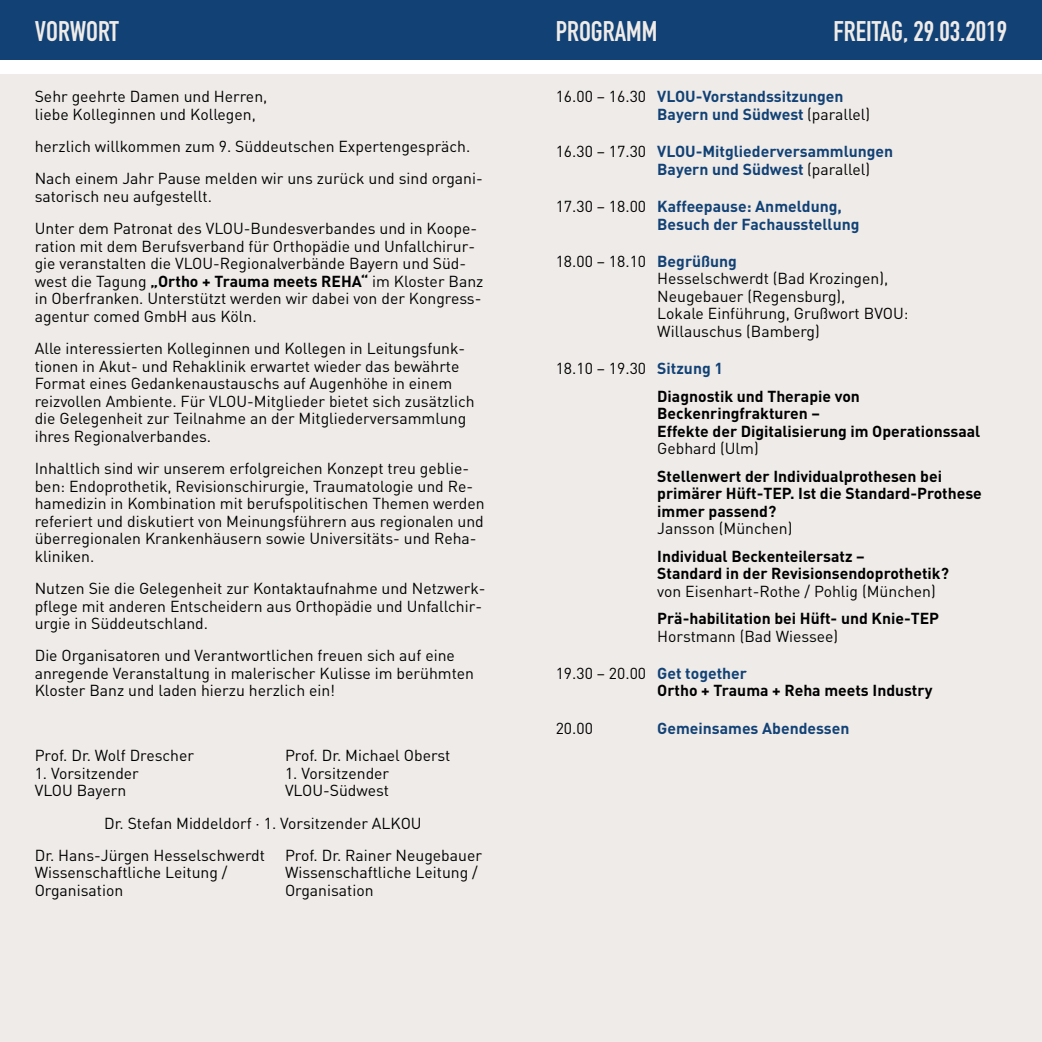
<style>
.page{position:relative;width:1042px;height:1042px;background:#fff}
.page>*{position:absolute;margin:0;border:0;box-sizing:border-box;transform-origin:0 0}
.t1{font:28px "DIN Engschrift";color:#eeebe8}
.t2{font:15.75px/17.5px "DIN";color:#000}
.t3{font:700 15.75px/17.5px "DIN";color:#000}
.t4{font:700 15.75px/17.5px "DIN";color:#124175}
.s1{font-weight:700}
.s2{font-weight:400;color:#000}
.s3{font-weight:700;color:#124175}
.s4{font-weight:400}
.s5{color:#124175}
</style>
<div class="page">
<div style="left:521px;top:74px;width:521px;height:968px;background:#eeebe8"></div>
<div style="left:0;top:74px;width:521px;height:968px;background:#eeebe8"></div>
<div style="left:0;top:0;width:521px;height:60px;background:#124175"></div>
<div style="left:521px;top:0;width:521px;height:60px;background:#124175"></div>
<h1 class="t1" style="left:35px;top:15px;width:86px">VORWORT</h1>
<h1 class="t1" style="left:556px;top:15px;width:103px">PROGRAMM</h1>
<h1 class="t1" style="left:833px;top:15px;width:175px">FREITAG, 29.03.2019</h1>
<p class="t2" style="left:35px;top:87px;width:234px">Sehr geehrte Damen und Herren, liebe Kolleginnen und Kollegen,</p>
<p class="t2" style="left:35px;top:130px;width:449px;line-height:32.4px">herzlich willkommen zum 9. Süddeutschen Expertengespräch.<br>Nach einem Jahr Pause melden wir uns zurück und sind organi-</p>
<p class="t2" style="left:35px;top:180px;width:441px;line-height:32.4px">satorisch neu aufgestellt.<br>Unter dem Patronat des VLOU-Bundesverbandes und in Koope-</p>
<p class="t2" style="left:35px;top:237px;width:450px">ration mit dem Berufsverband für Orthopädie und Unfallchirur&shy;gie veranstalten die VLOU-Regionalverbände Bayern und Süd&shy;west die Tagung <span class="s1">„Ortho + Trauma meets REHA“</span> im Kloster Banz in Oberfranken. Unterstützt werden wir dabei von der Kongress&shy;agentur comed GmbH aus Köln.</p>
<p class="t2" style="left:35px;top:339px;width:441px">Alle interessierten Kolleginnen und Kollegen in Leitungsfunk&shy;tionen in Akut- und Rehaklinik erwartet wieder das bewährte Format eines Gedankenaustauschs auf Augenhöhe in einem reizvollen Ambiente. Für VLOU-Mitglieder bietet sich zusätzlich die Gelegenheit zur Teilnahme an der Mitgliederversammlung ihres Regionalverbandes.</p>
<p class="t2" style="left:35px;top:459px;width:451px">Inhaltlich sind wir unserem erfolgreichen Konzept treu geblie&shy;ben: Endoprothetik, Revisionschirurgie, Traumatologie und Re&shy;hamedizin in Kombination mit berufspolitischen Themen werden referiert und diskutiert von Meinungsführern aus regionalen und überregionalen Krankenhäusern sowie Universitäts- und Reha&shy;kliniken.</p>
<p class="t2" style="left:35px;top:579px;width:452px">Nutzen Sie die Gelegenheit zur Kontaktaufnahme und Netzwerk&shy;pflege mit anderen Entscheidern aus Orthopädie und Unfallchir&shy;urgie in Süddeutschland.</p>
<p class="t2" style="left:35px;top:647px;width:441px">Die Organisatoren und Verantwortlichen freuen sich auf eine anregende Veranstaltung in malerischer Kulisse im berühmten<br>Kloster Banz und laden hierzu herzlich ein!</p>
<p class="t2" style="left:35px;top:746px;width:161px">Prof. Dr. Wolf Drescher</p>
<p class="t2" style="left:285px;top:746px;width:167px">Prof. Dr. Michael Oberst</p>
<p class="t2" style="left:35px;top:764px;width:106px">1. Vorsitzender</p>
<p class="t2" style="left:285px;top:764px;width:106px">1. Vorsitzender</p>
<p class="t2" style="left:35px;top:781px;width:93px">VLOU Bayern</p>
<p class="t2" style="left:285px;top:781px;width:106px">VLOU-Südwest</p>
<p class="t2" style="left:104px;top:814px;width:319px">Dr. Stefan Middeldorf · 1. Vorsitzender ALKOU</p>
<p class="t2" style="left:35px;top:846px;width:232px">Dr. Hans-Jürgen Hesselschwerdt</p>
<p class="t2" style="left:285px;top:846px;width:198px">Prof. Dr. Rainer Neugebauer</p>
<p class="t2" style="left:35px;top:864px;width:194px">Wissenschaftliche Leitung /</p>
<p class="t2" style="left:285px;top:864px;width:194px">Wissenschaftliche Leitung /</p>
<p class="t2" style="left:35px;top:881px;width:90px">Organisation</p>
<p class="t2" style="left:285px;top:881px;width:90px">Organisation</p>
<p class="t4" style="left:657px;top:87px;width:214px;text-indent:-101px"><span class="s2">16.00 – 16.30</span> VLOU-Vorstandssitzungen<br>Bayern und Südwest <span class="s2">(parallel)</span></p>
<p class="t4" style="left:657px;top:142px;width:237px;text-indent:-101px"><span class="s2">16.30 – 17.30</span> VLOU-Mitgliederversammlungen<br>Bayern und Südwest <span class="s2">(parallel)</span></p>
<p class="t4" style="left:657px;top:197px;width:204px;text-indent:-101px"><span class="s2">17.30 – 18.00</span> Kaffeepause: Anmeldung,<br>Besuch der Fachausstellung</p>
<p class="t2" style="left:657px;top:252px;width:253px;text-indent:-101px">18.00 – 18.10 <span class="s3">Begrüßung<br></span>Hesselschwerdt (Bad Krozingen),<br>Neugebauer (Regensburg),<br>Lokale Einführung, Grußwort BVOU:<br>Willauschus (Bamberg)</p>
<p class="t3" style="left:657px;top:354px;width:204px;line-height:27.5px;text-indent:-101px"><span class="s4">18.10 – 19.30</span> <span class="s5">Sitzung 1<br></span>Diagnostik und Therapie von</p>
<p class="t3" style="left:657px;top:404px;width:325px">Beckenringfrakturen –<br>Effekte der Digitalisierung im Operationssaal</p>
<p class="t2" style="left:657px;top:439px;width:103px">Gebhard (Ulm)</p>
<p class="t3" style="left:657px;top:466px;width:326px">Stellenwert der Individualprothesen bei primärer Hüft-TEP. Ist die Standard-Prothese immer passend?</p>
<p class="t2" style="left:657px;top:519px;width:137px">Jansson (München)</p>
<p class="t3" style="left:657px;top:546px;width:293px">Individual Beckenteilersatz –<br>Standard in der Revisionsendoprothetik?</p>
<p class="t2" style="left:657px;top:582px;width:280px">von Eisenhart-Rothe / Pohlig (München)</p>
<p class="t3" style="left:657px;top:609px;width:283px">Prä-habilitation bei Hüft- und Knie-TEP</p>
<p class="t2" style="left:657px;top:627px;width:182px">Horstmann (Bad Wiessee)</p>
<p class="t3" style="left:657px;top:664px;width:277px;text-indent:-101px"><span class="s4">19.30 – 20.00</span> <span class="s5">Get together<br></span>Ortho + Trauma + Reha meets Industry</p>
<p class="t2" style="left:556px;top:719px;width:39px">20.00</p>
<p class="t4" style="left:657px;top:718px;width:194px">Gemeinsames Abendessen</p>
</div>
